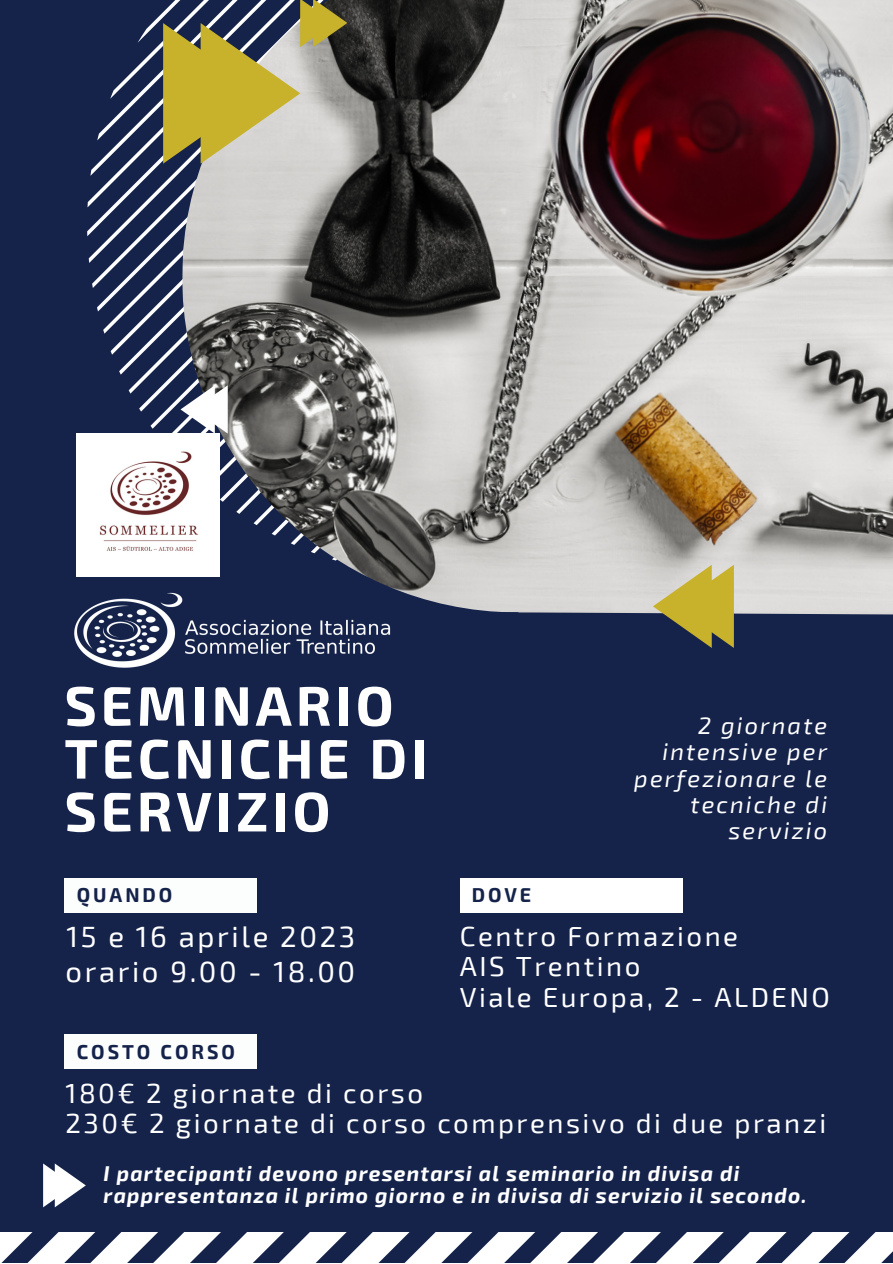
<style>
.page{position:relative;width:893px;height:1264px;background:#fff}
.page>*{position:absolute;margin:0;border:0;box-sizing:border-box;transform-origin:0 0}
.t1{font:700 55.65px/52.8px "Exo 2";letter-spacing:.07em;color:#fff}
.t2{font:29.25px/34.8px "Exo 2";letter-spacing:.09em;color:#fff}
.t3{font:27.6px/30.3px "Exo 2";letter-spacing:.09em;color:#fff}
.t4{font:italic 23.7px/26.4px "Exo 2";letter-spacing:.09em;color:#fff;text-align:right}
.t5{font:italic 700 21px/21.3px "Exo 2";letter-spacing:.055em;color:#fff}
.t6{font:700 19.65px "Exo 2";letter-spacing:.15em;color:#15234b}
</style>
<div class="page">
<div style="left:0;top:0;width:892px;height:1262px;background:#15234b"></div>
<img style="left:637px;top:0;width:255px;height:615px">
<img style="left:181px;top:0;width:673px;height:613px">
<div style="left:64px;top:878px;width:193px;height:34px;background:#fcfdfd"></div>
<div style="left:64px;top:1034px;width:193px;height:34px;background:#fcfdfd"></div>
<div style="left:460px;top:878px;width:222px;height:34px;background:#fff"></div>
<svg style="left:180px;top:385px;width:47px;height:48px"></svg>
<svg style="left:653px;top:564px;width:80px;height:84px"></svg>
<svg style="left:97px;top:0;width:257px;height:164px"></svg>
<svg style="left:0;top:1232px;width:892px;height:30px"></svg>
<img style="left:74px;top:576px;width:334px;height:92px">
<svg style="left:43px;top:1163px;width:42px;height:44px"></svg>
<img style="left:77px;top:433px;width:143px;height:143px">
<h1 class="t1" style="left:64px;top:676px;width:364px">SEMINARIO<br>TECNICHE DI<br>SERVIZIO</h1>
<p class="t6" style="left:77px;top:882px;width:97px">QUANDO</p>
<p class="t2" style="left:66px;top:918px;width:291px">15 e 16 aprile 2023 orario 9.00 - 18.00</p>
<p class="t6" style="left:77px;top:1038px;width:160px">COSTO CORSO</p>
<p class="t4" style="left:634px;top:711px;width:194px">2 giornate intensive per perfezionare le tecniche di servizio</p>
<p class="t6" style="left:471px;top:882px;width:61px">DOVE</p>
<p class="t3" style="left:460px;top:919px;width:371px">Centro Formazione<br>AIS Trentino<br>Viale Europa, 2 - ALDENO</p>
<p class="t3" style="left:66px;top:1076px;width:762px">180€ 2 giornate di corso<br>230€ 2 giornate di corso comprensivo di due pranzi</p>
<p class="t5" style="left:104px;top:1161px;width:704px">I partecipanti devono presentarsi al seminario in divisa di rappresentanza il primo giorno e in divisa di servizio il secondo.</p>
</div>
